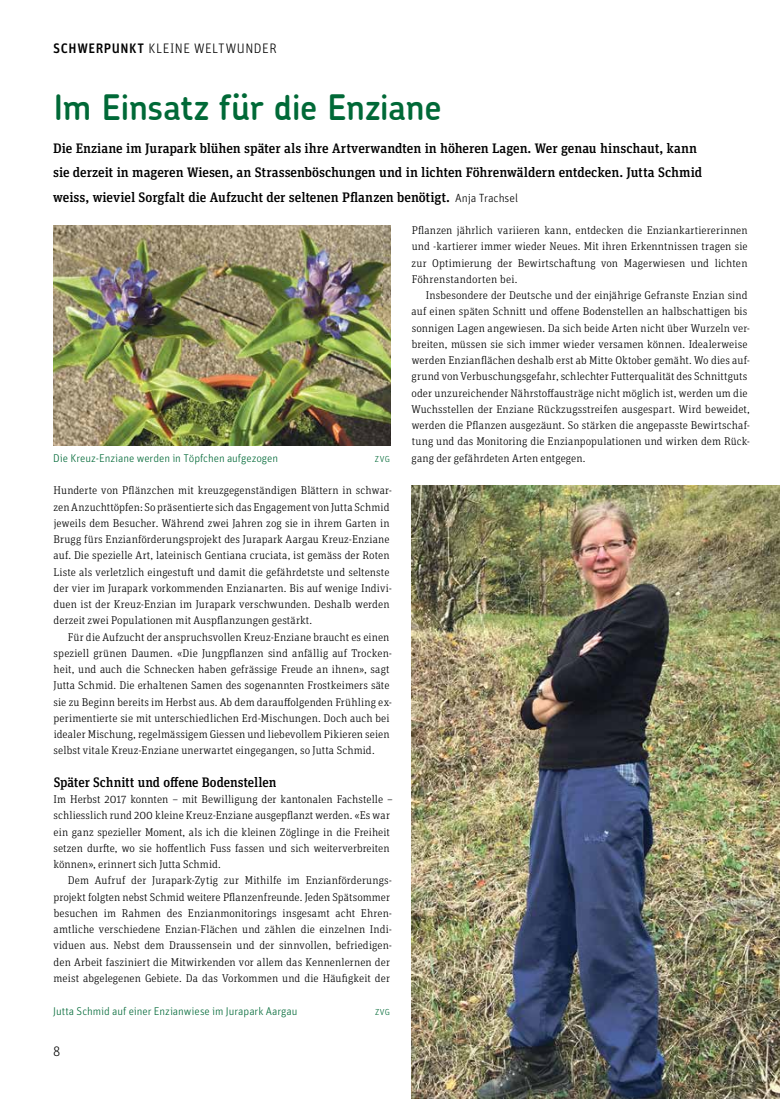
<style>
.page{position:relative;width:780px;height:1099px;background:#fff}
.page>*{position:absolute;margin:0;border:0;box-sizing:border-box;transform-origin:0 0}
.t1{font:600 35px "Chevin";letter-spacing:-.005em;color:#006937}
.t2{font:500 13.75px/24.4px "Unit Slab Pro";color:#000}
.t3{font:300 13.75px "Unit OT";letter-spacing:.04em;color:#000;scale:.96 1}
.t4{font:300 11.25px/16.2px "Unit Slab Pro";letter-spacing:.01em;color:#000}
.t5{font:300 11.25px "Unit OT";letter-spacing:-.005em;color:#006937}
.t6{font:300 8.75px "Unit OT";letter-spacing:.045em;color:#006937}
.s1{font-weight:500}
.s2{font-family:"Unit OT";font-weight:300;font-size:11.88px}
</style>
<div class="page">
<img style="left:411px;top:485px;width:369px;height:613px">
<img style="left:53px;top:226px;width:337px;height:219px">
<p class="t3" style="left:53px;top:41px;width:234px"><span class="s1">SCHWERPUNKT</span> KLEINE WELTWUNDER</p>
<h1 class="t1" style="left:54px;top:85px;width:389px">Im Einsatz für die Enziane</h1>
<p class="t2" style="left:53px;top:135px;width:650px">Die Enziane im Jurapark blühen später als ihre Artverwandten in höheren Lagen. Wer genau hinschaut, kann sie derzeit in mageren Wiesen, an Strassenböschungen und in lichten Föhrenwäldern entdecken. Jutta Schmid weiss, wieviel Sorgfalt die Aufzucht der seltenen Pflanzen benötigt. <span class="s2">Anja Trachsel</span></p>
<p class="t5" style="left:53px;top:451px;width:226px">Die Kreuz-Enziane werden in Töpfchen aufgezogen</p>
<p class="t6" style="left:375px;top:453px;width:17px">ZVG</p>
<p class="t4" style="left:54px;top:482px;width:340px">Hunderte von Pflänzchen mit kreuzgegenständigen Blättern in schwar&shy;zen Anzuchttöpfen: So präsentierte sich das Engagement von Jutta Schmid jeweils dem Besucher. Während zwei Jahren zog sie in ihrem Garten in Brugg fürs Enzianförderungsprojekt des Jurapark Aargau Kreuz-Enziane auf. Die spezielle Art, lateinisch Gentiana cruciata, ist gemäss der Roten Liste als verletzlich eingestuft und damit die gefährdetste und seltenste der vier im Jurapark vorkommenden Enzianarten. Bis auf wenige Indivi&shy;duen ist der Kreuz-Enzian im Jurapark verschwunden. Deshalb werden derzeit zwei Populationen mit Auspflanzungen gestärkt.</p>
<p class="t4" style="left:54px;top:628px;width:340px;text-indent:14px">Für die Aufzucht der anspruchsvollen Kreuz-Enziane braucht es einen speziell grünen Daumen. «Die Jungpflanzen sind anfällig auf Trocken&shy;heit, und auch die Schnecken haben gefrässige Freude an ihnen», sagt Jutta Schmid. Die erhaltenen Samen des sogenannten Frostkeimers säte sie zu Beginn bereits im Herbst aus. Ab dem darauffolgenden Frühling ex&shy;perimentierte sie mit unterschiedlichen Erd-Mischungen. Doch auch bei idealer Mischung, regelmässigem Giessen und liebevollem Pikieren seien selbst vitale Kreuz-Enziane unerwartet eingegangen, so Jutta Schmid.</p>
<p class="t2" style="left:54px;top:769px;width:224px">Später Schnitt und offene Bodenstellen</p>
<p class="t4" style="left:54px;top:790px;width:341px">Im Herbst 2017 konnten – mit Bewilligung der kantonalen Fachstelle – schliesslich rund 200 kleine Kreuz-Enziane ausgepflanzt werden. «Es war ein ganz spezieller Moment, als ich die kleinen Zöglinge in die Freiheit setzen durfte, wo sie hoffentlich Fuss fassen und sich weiterverbreiten können», erinnert sich Jutta Schmid.</p>
<p class="t4" style="left:54px;top:872px;width:340px;text-indent:14px">Dem Aufruf der Jurapark-Zytig zur Mithilfe im Enzianförderungs--‑ projekt folgten nebst Schmid weitere Pflanzenfreunde. Jeden Spätsommer besuchen im Rahmen des Enzianmonitorings insgesamt acht Ehren&shy;amtliche verschiedene Enzian-Flächen und zählen die einzelnen Indi&shy;viduen aus. Nebst dem Draussensein und der sinnvollen, befriedigen&shy;den Arbeit fasziniert die Mitwirkenden vor allem das Kennenlernen der meist abgelegenen Gebiete. Da das Vorkommen und die Häufigkeit der</p>
<p class="t5" style="left:53px;top:1003px;width:246px">Jutta Schmid auf einer Enzianwiese im Jurapark Aargau</p>
<p class="t6" style="left:375px;top:1006px;width:16px">ZVG</p>
<p class="t3" style="left:53px;top:1043px;width:9px">8</p>
<p class="t4" style="left:411px;top:222px;width:337px;text-align:justify">Pflanzen jährlich variieren kann, entdecken die Enziankartiererinnen und -kartierer immer wieder Neues. Mit ihren Erkenntnissen tragen sie zur Optimierung der Bewirtschaftung von Magerwiesen und lichten Föhrenstandorten bei.</p>
<p class="t4" style="left:411px;top:287px;width:340px;text-indent:14px">Insbesondere der Deutsche und der einjährige Gefranste Enzian sind auf einen späten Schnitt und offene Bodenstellen an halbschattigen bis sonnigen Lagen angewiesen. Da sich beide Arten nicht über Wurzeln ver&shy;breiten, müssen sie sich immer wieder versamen können. Idealerweise werden Enzianflächen deshalb erst ab Mitte Oktober gemäht. Wo dies auf&shy;grund von Verbuschungsgefahr, schlechter Futterqualität des Schnittguts oder unzureichender Nährstoffausträge nicht möglich ist, werden um die Wuchsstellen der Enziane Rückzugsstreifen ausgespart. Wird beweidet, werden die Pflanzen ausgezäunt. So stärken die angepasste Bewirtschaf&shy;tung und das Monitoring die Enzianpopulationen und wirken dem Rück&shy;gang der gefährdeten Arten entgegen.</p>
</div>
